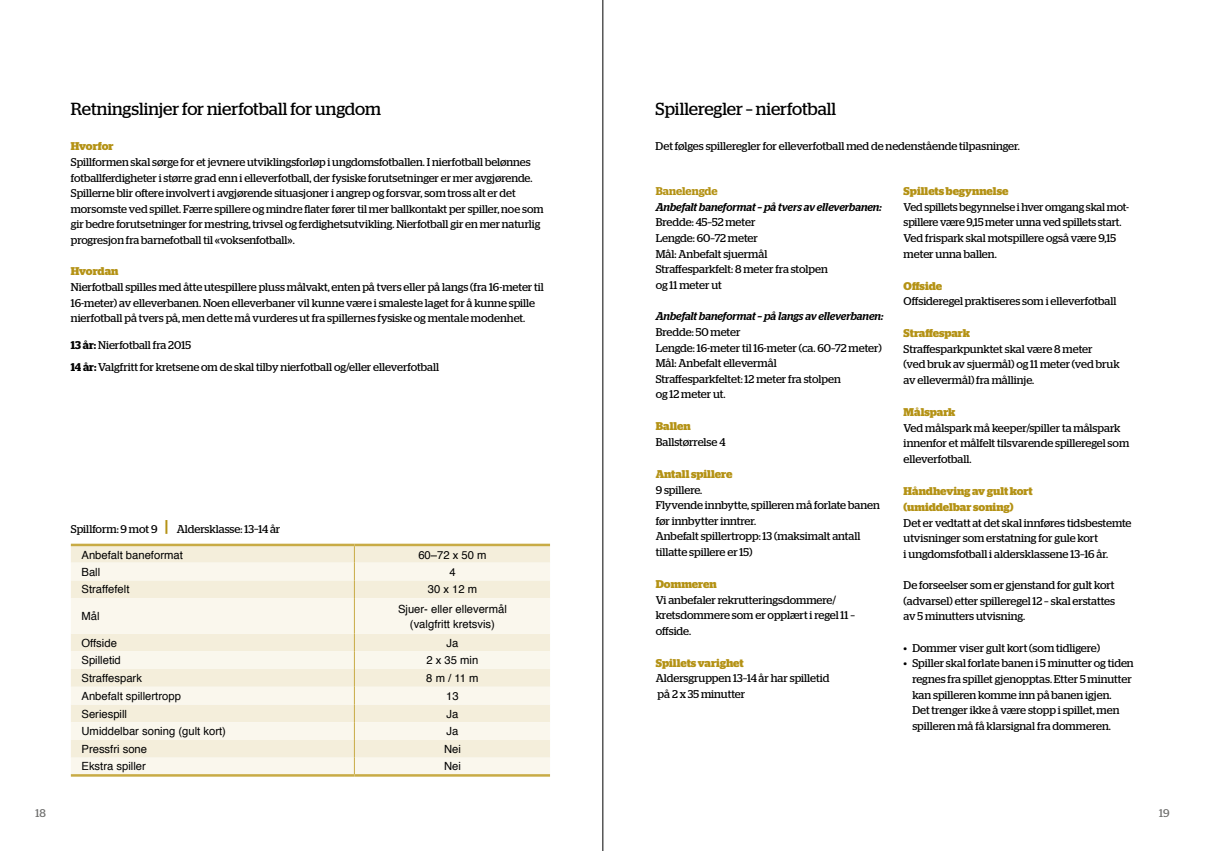
<style>
.page{position:relative;width:1205px;height:851px;background:#fff}
.page>*{position:absolute;margin:0;border:0;box-sizing:border-box;transform-origin:0 0}
.t1{font:17.5px "Stag";color:#000}
.t2{font:11.25px/15.6px "Stag";color:#000}
.t3{font:11.25px/15px "Helvetica";color:#000;text-align:center}
.t4{font:700 11.25px/16.2px "Stag";color:#b49215}
.t5{font:italic 500 11.25px "Stag";letter-spacing:-.005em;color:#000}
.t6{font:600 11.25px "Stag";letter-spacing:-.005em;color:#b49215}
.t7{font:11.25px "Stag";color:#6f6f6e}
.s1{font-weight:600}
.s2{font-weight:600;font-size:17.5px;color:#b49215}
</style>
<div class="page">
<div style="left:71px;top:546px;width:479px;height:16px;background:#f4eedb"></div>
<svg style="left:71px;top:562px;width:479px;height:212px;background:#f7f3e5"></svg>
<svg style="left:354px;top:546px;width:1px;height:52px"></svg>
<hr style="left:354px;top:598px;width:1px;height:35px;background:#c8ab45">
<svg style="left:354px;top:633px;width:1px;height:141px"></svg>
<hr style="left:71px;top:543px;width:283px;height:3px;background:#c8ab45">
<hr style="left:354px;top:543px;width:196px;height:3px;background:#c8ab45">
<hr style="left:71px;top:774px;width:283px;height:2px;background:#c8ab45">
<hr style="left:354px;top:774px;width:196px;height:2px;background:#c8ab45">
<hr style="left:602px;top:0;width:1px;height:850px;background:#000">
<h1 class="t1" style="left:71px;top:99px;width:312px">Retningslinjer for nierfotball for ungdom</h1>
<p class="t4" style="left:71px;top:138px;width:44px">Hvorfor</p>
<p class="t2" style="left:71px;top:154px;width:474px">Spillformen skal sørge for et jevnere utviklingsforløp i ungdomsfotballen. I nierfotball belønnes fotballferdigheter i større grad enn i elleverfotball, der fysiske forutsetninger er mer avgjørende.<br>Spillerne blir oftere involvert i avgjørende situasjoner i angrep og forsvar, som tross alt er det morsomste ved spillet. Færre spillere og mindre flater fører til mer ballkontakt per spiller, noe som gir bedre forutsetninger for mestring, trivsel og ferdighetsutvikling. Nierfotball gir en mer naturlig progresjon fra barnefotball til «voksenfotball».</p>
<p class="t4" style="left:71px;top:263px;width:49px">Hvordan</p>
<p class="t2" style="left:71px;top:279px;width:474px">Nierfotball spilles med åtte utespillere pluss målvakt, enten på tvers eller på langs (fra 16-meter til<br>16-meter) av elleverbanen. Noen elleverbaner vil kunne være i smaleste laget for å kunne spille nierfotball på tvers på, men dette må vurderes ut fra spillernes fysiske og mentale modenhet.</p>
<p class="t2" style="left:71px;top:334px;width:370px;line-height:21.9px"><span class="s1">13 år:</span> Nierfotball fra 2015<br><span class="s1">14 år:</span> Valgfritt for kretsene om de skal tilby nierfotball og/eller elleverfotball</p>
<p class="t2" style="left:71px;top:520px;width:211px">Spillform: 9 mot 9 <span class="s2">|</span> Aldersklasse: 13–14 år</p>
<p class="t3" style="left:81px;top:547px;width:103px">Anbefalt baneformat</p>
<p class="t3" style="left:418px;top:547px;width:70px">60–72 x 50 m</p>
<p class="t3" style="left:81px;top:564px;width:20px">Ball</p>
<p class="t3" style="left:449px;top:564px;width:8px">4</p>
<p class="t3" style="left:81px;top:582px;width:49px">Straffefelt</p>
<p class="t3" style="left:428px;top:582px;width:51px">30 x 12 m</p>
<p class="t3" style="left:81px;top:609px;width:20px">Mål</p>
<p class="t3" style="left:398px;top:601px;width:110px">Sjuer- eller ellevermål (valgfritt kretsvis)</p>
<p class="t3" style="left:81px;top:635px;width:37px">Offside</p>
<p class="t3" style="left:446px;top:635px;width:13px">Ja</p>
<p class="t3" style="left:81px;top:653px;width:41px">Spilletid</p>
<p class="t3" style="left:426px;top:653px;width:53px">2 x 35 min</p>
<p class="t3" style="left:81px;top:671px;width:62px">Straffespark</p>
<p class="t3" style="left:426px;top:671px;width:54px">8 m / 11 m</p>
<p class="t3" style="left:81px;top:688px;width:101px">Anbefalt spillertropp</p>
<p class="t3" style="left:446px;top:688px;width:14px">13</p>
<p class="t3" style="left:81px;top:706px;width:47px">Seriespill</p>
<p class="t3" style="left:446px;top:706px;width:13px">Ja</p>
<p class="t3" style="left:81px;top:724px;width:146px">Umiddelbar soning (gult kort)</p>
<p class="t3" style="left:446px;top:724px;width:13px">Ja</p>
<p class="t3" style="left:81px;top:741px;width:67px">Pressfri sone</p>
<p class="t3" style="left:444px;top:741px;width:18px">Nei</p>
<p class="t3" style="left:81px;top:759px;width:66px">Ekstra spiller</p>
<p class="t3" style="left:444px;top:759px;width:18px">Nei</p>
<h1 class="t1" style="left:656px;top:99px;width:182px">Spilleregler – nierfotball</h1>
<p class="t2" style="left:656px;top:138px;width:366px">Det følges spilleregler for elleverfotball med de nedenstående tilpasninger.</p>
<p class="t6" style="left:656px;top:184px;width:63px">Banelengde</p>
<p class="t5" style="left:656px;top:200px;width:228px">Anbefalt baneformat – på tvers av elleverbanen:</p>
<p class="t2" style="left:656px;top:214px;width:174px">Bredde: 45–52 meter<br>Lengde: 60–72 meter<br>Mål: Anbefalt sjuermål<br>Straffesparkfelt: 8 meter fra stolpen og 11 meter ut</p>
<p class="t5" style="left:656px;top:309px;width:229px">Anbefalt baneformat – på langs av elleverbanen:</p>
<p class="t2" style="left:656px;top:324px;width:227px">Bredde: 50 meter<br>Lengde: 16-meter til 16-meter (ca. 60–72 meter)<br>Mål: Anbefalt ellevermål<br>Straffesparkfeltet: 12 meter fra stolpen<br>og 12 meter ut.</p>
<p class="t4" style="left:656px;top:418px;width:37px">Ballen</p>
<p class="t2" style="left:656px;top:434px;width:71px">Ballstørrelse 4</p>
<p class="t4" style="left:656px;top:465px;width:78px">Antall spillere</p>
<p class="t2" style="left:656px;top:481px;width:226px">9 spillere.<br>Flyvende innbytte, spilleren må forlate banen før innbytter inntrer.<br>Anbefalt spillertropp: 13 (maksimalt antall tillatte spillere er 15)</p>
<p class="t4" style="left:656px;top:575px;width:63px">Dommeren</p>
<p class="t2" style="left:656px;top:591px;width:201px">Vi anbefaler rekrutteringsdommere/ kretsdommere som er opplært i regel 11 – offside.</p>
<p class="t4" style="left:656px;top:654px;width:89px">Spillets varighet</p>
<p class="t2" style="left:656px;top:670px;width:175px">Aldersgruppen 13–14 år har spilletid på 2 x 35 minutter</p>
<p class="t4" style="left:903px;top:183px;width:106px">Spillets begynnelse</p>
<p class="t2" style="left:903px;top:199px;width:227px">Ved spillets begynnelse i hver omgang skal mot&shy;spillere være 9,15 meter unna ved spillets start.<br>Ved frispark skal motspillere også være 9,15 meter unna ballen.</p>
<p class="t4" style="left:903px;top:277px;width:40px">Offside</p>
<p class="t2" style="left:903px;top:293px;width:214px">Offsideregel praktiseres som i elleverfotball</p>
<p class="t4" style="left:903px;top:325px;width:68px">Straffespark</p>
<p class="t2" style="left:903px;top:341px;width:217px">Straffesparkpunktet skal være 8 meter<br>(ved bruk av sjuermål) og 11 meter (ved bruk av ellevermål) fra mållinje.</p>
<p class="t4" style="left:903px;top:404px;width:53px">Målspark</p>
<p class="t2" style="left:903px;top:419px;width:227px">Ved målspark må keeper/spiller ta målspark innenfor et målfelt tilsvarende spilleregel som elleverfotball.</p>
<p class="t4" style="left:903px;top:482px;width:131px">Håndheving av gult kort (umiddelbar soning)</p>
<p class="t2" style="left:903px;top:514px;width:229px">Det er vedtatt at det skal innføres tidsbestemte utvisninger som erstatning for gule kort<br>i ungdomsfotball i aldersklassene 13–16 år.</p>
<p class="t2" style="left:903px;top:577px;width:213px;text-align:justify">De forseelser som er gjenstand for gult kort (advarsel) etter spilleregel 12 – skal erstattes av 5 minutters utvisning.</p>
<p class="t2" style="left:903px;top:639px;width:198px">• Dommer viser gult kort (som tidligere)</p>
<p class="t2" style="left:912px;top:655px;width:223px;text-indent:-9px">• Spiller skal forlate banen i 5 minutter og tiden regnes fra spillet gjenopptas. Etter 5 minutter kan spilleren komme inn på banen igjen.<br>Det trenger ikke å være stopp i spillet, men spilleren må få klarsignal fra dommeren.</p>
<p class="t7" style="left:35px;top:806px;width:12px">18</p>
<p class="t7" style="left:1159px;top:806px;width:12px">19</p>
</div>
